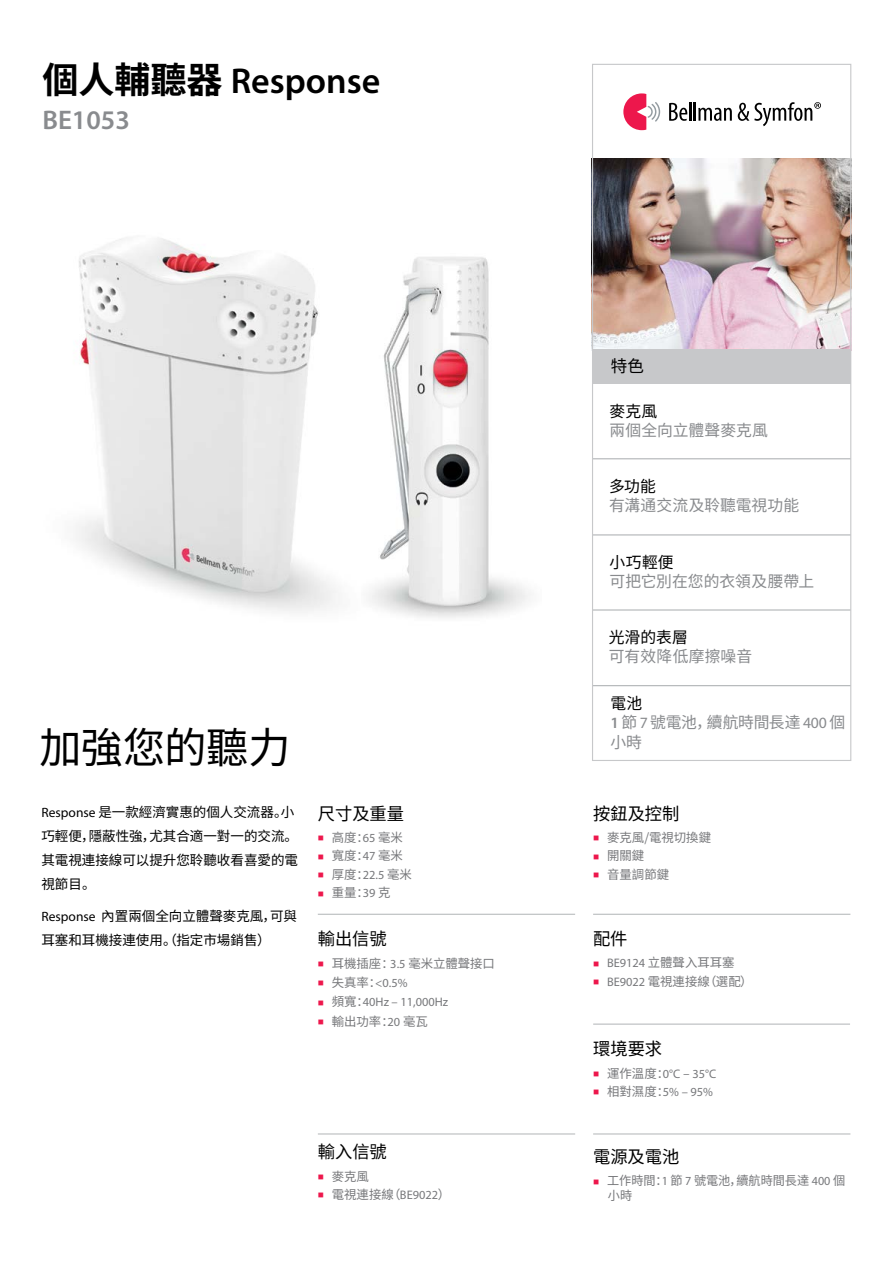
<style>
.page{position:relative;width:893px;height:1263px;background:#fff}
.page>*{position:absolute;margin:0;border:0;box-sizing:border-box;transform-origin:0 0}
.t1{font:42px "Source Han Sans SC";letter-spacing:-.005em;color:#000}
.t2{font:600 36px "Myriad Pro";color:#000}
.t3{font:600 27px "Myriad Pro";color:#898b8e}
.t4{font:17.25px "Source Han Sans SC";color:#000}
.t5{font:16.5px "Source Han Sans SC";color:#000}
.t6{font:15.75px "Source Han Sans SC";letter-spacing:.005em;color:#898b8e}
.t7{font:15.75px/19.5px "Source Han Sans SC";letter-spacing:-.015em;color:#898b8e}
.t8{font:15.75px "Source Han Sans SC";letter-spacing:.005em;color:#000}
.t9{font:13.5px/24px "Source Han Sans SC";color:#000}
.t10{font:12.3px/15px "Source Han Sans SC";color:#77787b}
.t11{font:12.3px "Myriad Pro";color:#77787b}
.s1{font-family:"Source Han Sans SC";font-weight:700}
.s2{font-family:"Myriad Pro"}
.s3{color:#ed174c}
.s4{font-family:"Source Han Sans SC"}
.s5{color:#000}
.s6{font-family:"Myriad Pro";font-weight:600}
</style>
<div class="page">
<img style="left:76px;top:237px;width:261px;height:376px">
<img style="left:369px;top:257px;width:162px;height:361px">
<img style="left:594px;top:159px;width:255px;height:190px">
<hr style="left:592px;top:458px;width:259px;height:1px;background:#b1b4b6">
<hr style="left:592px;top:534px;width:259px;height:1px;background:#b1b4b6">
<hr style="left:592px;top:609px;width:259px;height:1px;background:#b1b4b6">
<hr style="left:592px;top:685px;width:259px;height:1px;background:#b1b4b6">
<div style="left:592px;top:64px;width:259px;height:697px;border:1px solid #c7c8ca"></div>
<svg style="left:623px;top:93px;width:37px;height:37px"></svg>
<svg style="left:669px;top:102px;width:63px;height:19px"></svg>
<svg style="left:738px;top:102px;width:83px;height:24px"></svg>
<div style="left:592px;top:349px;width:259px;height:35px;background:#c7c8ca"></div>
<hr style="left:318px;top:914px;width:257px;height:1px;background:#b1b4b6">
<hr style="left:318px;top:1133px;width:257px;height:1px;background:#b1b4b6">
<hr style="left:593px;top:1024px;width:257px;height:1px;background:#b1b4b6">
<hr style="left:593px;top:914px;width:257px;height:1px;background:#b1b4b6">
<hr style="left:593px;top:1133px;width:257px;height:1px;background:#b1b4b6">
<h2 class="t2" style="left:43px;top:58px;width:339px"><span class="s1">個人輔聽器</span> Response</h2>
<h3 class="t3" style="left:43px;top:102px;width:89px">BE1053</h3>
<h1 class="t1" style="left:39px;top:724px;width:253px">加強您的聽力</h1>
<p class="t9" style="left:41px;top:800px;width:258px"><span class="s2">Response</span> 是一款經濟實惠的個人交流器。小巧輕便，隱蔽性強，尤其合適一對一的交流。其電視連接線可以提升您聆聽收看喜愛的電視節目。</p>
<p class="t9" style="left:41px;top:904px;width:257px"><span class="s2">Response</span> 內置兩個全向立體聲麥克風，可與耳塞和耳機接連使用。（指定市場銷售）</p>
<h3 class="t4" style="left:318px;top:803px;width:88px">尺寸及重量</h3>
<p class="t10" style="left:318px;top:830px;width:87px"><span class="s3">■</span> 高度：<span class="s2">65</span> 毫米</p>
<p class="t10" style="left:318px;top:849px;width:87px"><span class="s3">■</span> 寬度：<span class="s2">47</span> 毫米</p>
<p class="t10" style="left:318px;top:867px;width:96px"><span class="s3">■</span> 厚度：<span class="s2">22.5</span> 毫米</p>
<p class="t10" style="left:318px;top:885px;width:74px"><span class="s3">■</span> 重量：<span class="s2">39</span> 克</p>
<h3 class="t4" style="left:318px;top:929px;width:70px">輸出信號</h3>
<p class="t10" style="left:318px;top:956px;width:179px"><span class="s3">■</span> 耳機插座：<span class="s2">3.5</span> 毫米立體聲接口</p>
<p class="t11" style="left:318px;top:975px;width:91px"><span class="s3">■</span> <span class="s4">失真率：</span>&lt;0.5%</p>
<p class="t11" style="left:318px;top:994px;width:132px"><span class="s3">■</span> <span class="s4">頻寬：</span>40Hz – 11,000Hz</p>
<p class="t10" style="left:318px;top:1014px;width:111px"><span class="s3">■</span> 輸出功率：<span class="s2">20</span> 毫瓦</p>
<h3 class="t4" style="left:318px;top:1142px;width:70px">輸入信號</h3>
<p class="t10" style="left:318px;top:1169px;width:53px"><span class="s3">■</span> 麥克風</p>
<p class="t10" style="left:318px;top:1187px;width:134px"><span class="s3">■</span> 電視連接線（<span class="s2">BE9022</span>）</p>
<h3 class="t5" style="left:611px;top:357px;width:34px">特色</h3>
<p class="t8" style="left:610px;top:402px;width:49px">麥克風</p>
<p class="t6" style="left:610px;top:422px;width:160px">兩個全向立體聲麥克風</p>
<p class="t8" style="left:609px;top:477px;width:48px">多功能</p>
<p class="t6" style="left:609px;top:497px;width:192px">有溝通交流及聆聽電視功能</p>
<p class="t8" style="left:610px;top:553px;width:65px">小巧輕便</p>
<p class="t6" style="left:610px;top:573px;width:206px">可把它別在您的衣領及腰帶上</p>
<p class="t8" style="left:609px;top:628px;width:81px">光滑的表層</p>
<p class="t6" style="left:609px;top:647px;width:145px">可有效降低摩擦噪音</p>
<p class="t7" style="left:611px;top:694px;width:236px"><span class="s5">電池<br></span><span class="s6">1</span> 節 <span class="s2">7</span> 號電池，續航時間長達 <span class="s2">400</span> 個小時</p>
<h3 class="t4" style="left:593px;top:803px;width:88px">按鈕及控制</h3>
<p class="t10" style="left:593px;top:830px;width:119px"><span class="s3">■</span> 麥克風/電視切換鍵</p>
<p class="t10" style="left:593px;top:849px;width:53px"><span class="s3">■</span> 開關鍵</p>
<p class="t10" style="left:593px;top:867px;width:77px"><span class="s3">■</span> 音量調節鍵</p>
<h3 class="t4" style="left:593px;top:929px;width:36px">配件</h3>
<p class="t10" style="left:593px;top:956px;width:143px"><span class="s3">■</span> <span class="s2">BE9124</span> 立體聲入耳耳塞</p>
<p class="t10" style="left:593px;top:974px;width:161px"><span class="s3">■</span> <span class="s2">BE9022</span> 電視連接線（選配）</p>
<h3 class="t4" style="left:593px;top:1039px;width:70px">環境要求</h3>
<p class="t11" style="left:593px;top:1066px;width:125px"><span class="s3">■</span> <span class="s4">運作溫度：</span>0°C <span class="s4">–</span> 35°C</p>
<p class="t11" style="left:593px;top:1084px;width:121px"><span class="s3">■</span> <span class="s4">相對濕度：</span>5% – 95%</p>
<h3 class="t4" style="left:593px;top:1147px;width:88px">電源及電池</h3>
<p class="t10" style="left:608px;top:1174px;width:239px;text-indent:-15px"><span class="s3">■</span> 工作時間：<span class="s2">1</span> 節 <span class="s2">7</span> 號電池，續航時間長達 <span class="s2">400</span> 個小時</p>
</div>
